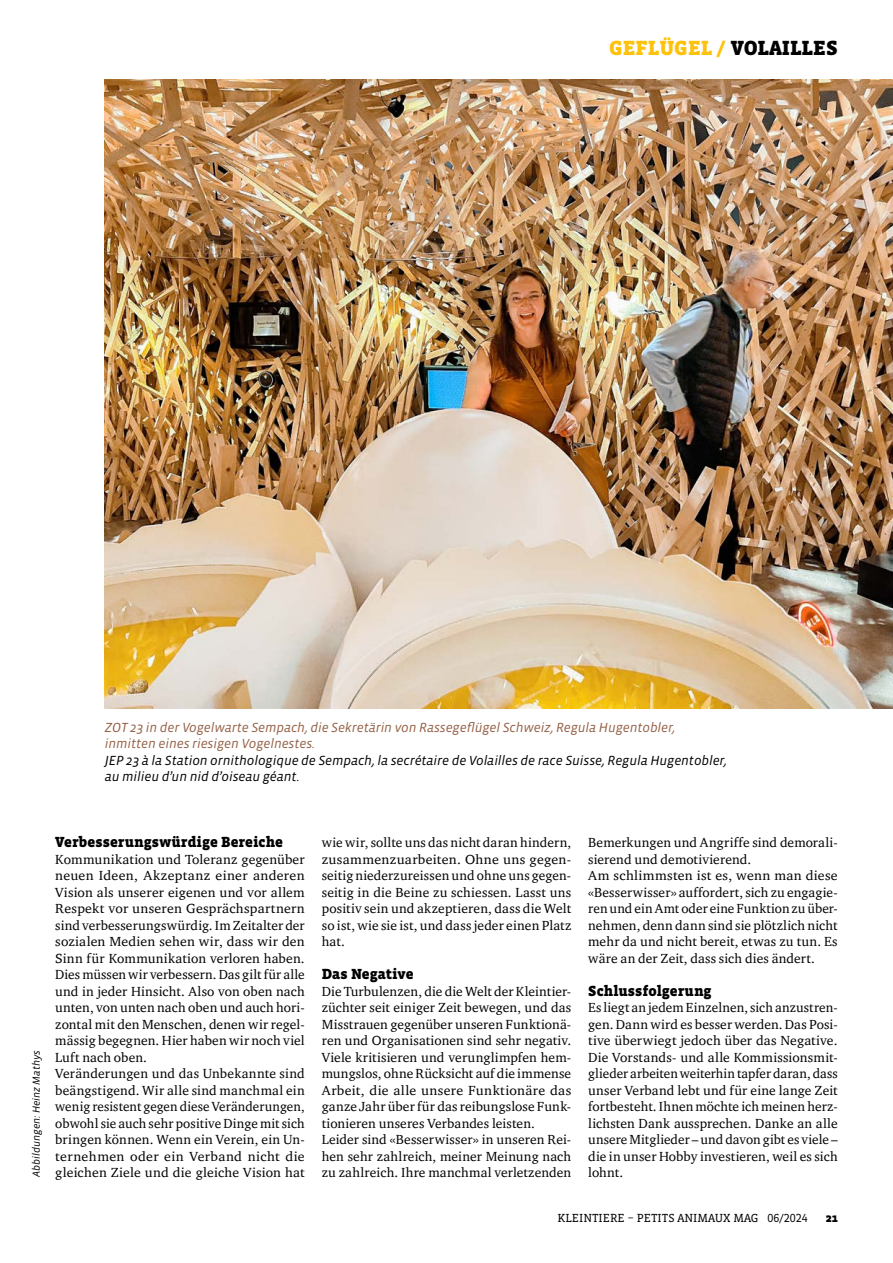
<style>
.page{position:relative;width:893px;height:1263px;background:#fff}
.page>*{position:absolute;margin:0;border:0;box-sizing:border-box;transform-origin:0 0}
.t1{font:900 21px "Vista Slab OT";color:#ffc20c}
.t2{font:900 15px "Vista Slab OT";letter-spacing:.005em;color:#000}
.t3{font:13.5px/16.5px "Charter ITC";letter-spacing:.01em;color:#000}
.t4{font:italic 13.5px/16.5px "Vista Sans OT";letter-spacing:-.01em;color:#000}
.t5{font:italic 13.5px/16.5px "Vista Sans OT";letter-spacing:-.01em;color:#946046}
.t6{font:12px "Vista Slab OT";color:#000}
.t7{font:900 12px "Vista Slab OT";color:#000}
.t8{font:italic 10.5px "Vista Sans OT";letter-spacing:.005em;color:#000}
.s1{color:#000}
</style>
<div class="page">
<img style="left:105px;top:80px;width:788px;height:628px">
<h1 class="t1" style="left:609px;top:37px;width:230px">GEFLÜGEL / <span class="s1">VOLAILLES</span></h1>
<p class="t5" style="left:105px;top:719px;width:572px">ZOT 23 in der Vogelwarte Sempach, die Sekretärin von Rassegeflügel Schweiz, Regula Hugentobler, inmitten eines riesigen Vogelnestes.</p>
<p class="t4" style="left:105px;top:752px;width:623px">JEP 23 à la Station ornithologique de Sempach, la secrétaire de Volailles de race Suisse, Regula Hugentobler, au milieu d’un nid d’oiseau géant.</p>
<p class="t8" style="left:31px;top:1177px;width:129px;rotate:-90deg">Abbildungen: Heinz Mathys</p>
<p class="t2" style="left:55px;top:835px;width:229px">Verbesserungswürdige Bereiche</p>
<p class="t3" style="left:55px;top:851px;width:251px">Kommunikation und Toleranz gegenüber neuen Ideen, Akzeptanz einer anderen Vision als unserer eigenen und vor allem Respekt vor unseren Gesprächspartnern sind verbesserungswürdig. Im Zeitalter der sozialen Medien sehen wir, dass wir den Sinn für Kommunikation verloren haben.<br>Dies müssen wir verbessern. Das gilt für alle und in jeder Hinsicht. Also von oben nach unten, von unten nach oben und auch hori&shy;zontal mit den Menschen, denen wir regel&shy;mässig begegnen. Hier haben wir noch viel Luft nach oben.<br>Veränderungen und das Unbekannte sind beängstigend. Wir alle sind manchmal ein wenig resistent gegen diese Veränderungen, obwohl sie auch sehr positive Dinge mit sich bringen können. Wenn ein Verein, ein Un&shy;ternehmen oder ein Verband nicht die gleichen Ziele und die gleiche Vision hat</p>
<p class="t3" style="left:322px;top:834px;width:251px;text-align:justify">wie wir, sollte uns das nicht daran hindern, zusammenzuarbeiten. Ohne uns gegen&shy;seitig niederzureissen und ohne uns gegen&shy;seitig in die Beine zu schiessen. Lasst uns positiv sein und akzeptieren, dass die Welt so ist, wie sie ist, und dass jeder einen Platz hat.</p>
<p class="t2" style="left:322px;top:967px;width:93px">Das Negative</p>
<p class="t3" style="left:322px;top:983px;width:251px">Die Turbulenzen, die die Welt der Kleintier&shy;züchter seit einiger Zeit bewegen, und das Misstrauen gegenüber unseren Funktionä&shy;ren und Organisationen sind sehr negativ.<br>Viele kritisieren und verunglimpfen hem&shy;mungslos, ohne Rücksicht auf die immense Arbeit, die alle unsere Funktionäre das ganze Jahr über für das reibungslose Funk&shy;tionieren unseres Verbandes leisten.<br>Leider sind «Besserwisser» in unseren Rei&shy;hen sehr zahlreich, meiner Meinung nach zu zahlreich. Ihre manchmal verletzenden</p>
<p class="t3" style="left:588px;top:834px;width:251px">Bemerkungen und Angriffe sind demorali&shy;sierend und demotivierend.<br>Am schlimmsten ist es, wenn man diese «Besserwisser» auffordert, sich zu engagie&shy;ren und ein Amt oder eine Funktion zu über&shy;nehmen, denn dann sind sie plötzlich nicht mehr da und nicht bereit, etwas zu tun. Es wäre an der Zeit, dass sich dies ändert.</p>
<p class="t2" style="left:588px;top:983px;width:125px">Schlussfolgerung</p>
<p class="t3" style="left:588px;top:999px;width:251px;text-align:justify">Es liegt an jedem Einzelnen, sich anzustren&shy;gen. Dann wird es besser werden. Das Posi&shy;tive überwiegt jedoch über das Negative.<br>Die Vorstands- und alle Kommissionsmit&shy;glieder arbeiten weiterhin tapfer daran, dass unser Verband lebt und für eine lange Zeit fortbesteht. Ihnen möchte ich meinen herz&shy;lichsten Dank aussprechen. Danke an alle unsere Mitglieder – und davon gibt es viele – die in unser Hobby investieren, weil es sich</p>
<p class="t3" style="left:588px;top:1164px;width:37px">lohnt.</p>
<p class="t6" style="left:557px;top:1211px;width:252px">KLEINTIERE – PETITS ANIMAUX MAG 06/2024</p>
<p class="t7" style="left:826px;top:1211px;width:13px">21</p>
</div>
